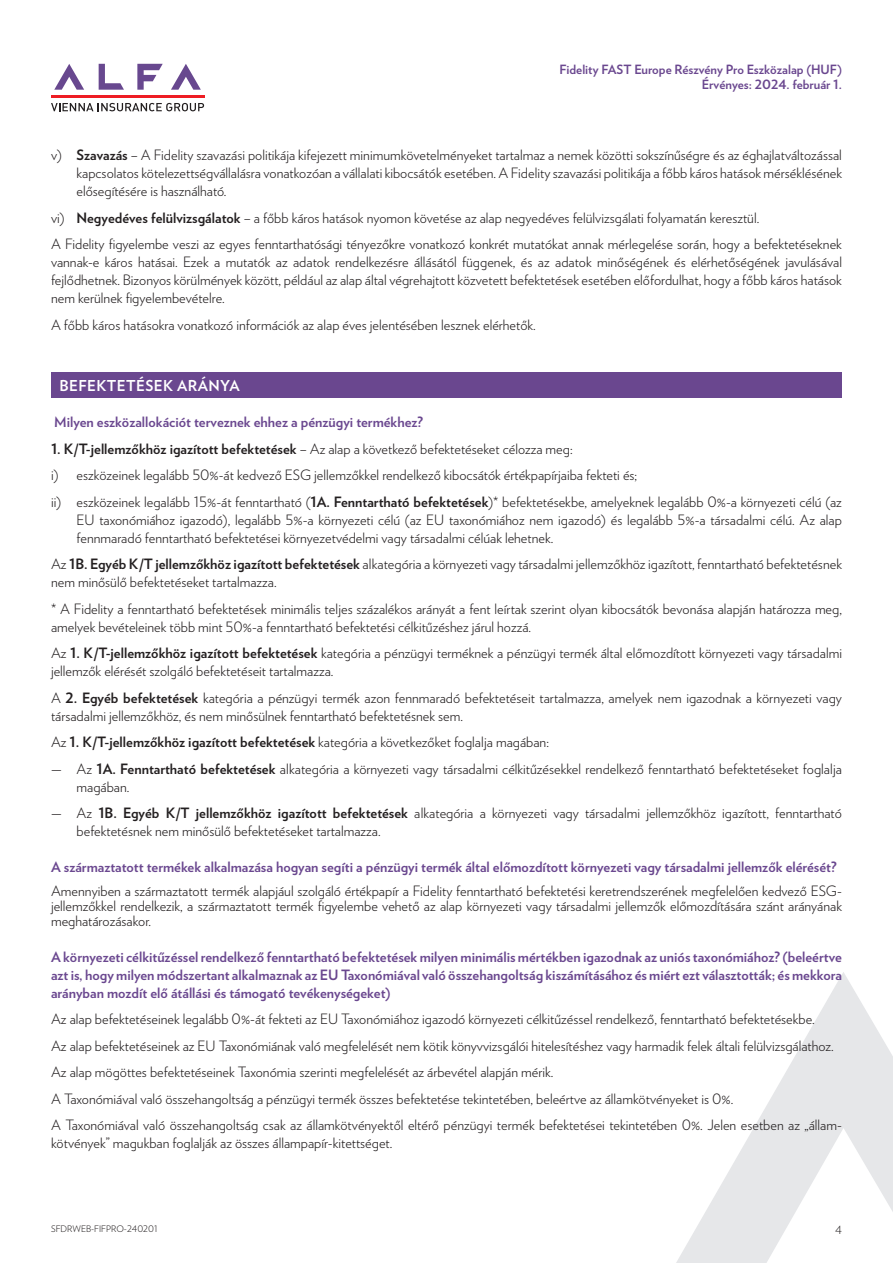
<style>
.page{position:relative;width:893px;height:1263px;background:#fff}
.page>*{position:absolute;margin:0;border:0;box-sizing:border-box;transform-origin:0 0}
.t1{font:700 15px "Verlag";letter-spacing:.025em;color:#fff}
.t2{font:300 14.25px/18px "Verlag";color:#231f20}
.t3{font:700 14.25px/18px "Verlag";color:#6a478f;text-align:justify}
.t4{font:700 12.75px/15px "Verlag";color:#6a478f;text-align:right}
.t5{font:300 11.25px "Verlag";color:#231f20}
.t6{font:300 9px "Verlag";color:#231f20}
.s1{font-weight:700}
</style>
<div class="page">
<svg style="left:171px;top:64px;width:30px;height:26px"></svg>
<svg style="left:137px;top:64px;width:26px;height:26px"></svg>
<svg style="left:99px;top:64px;width:25px;height:26px"></svg>
<svg style="left:54px;top:64px;width:30px;height:26px"></svg>
<hr style="left:51px;top:95px;width:153px;height:3px;background:#ee1d23">
<svg style="left:51px;top:103px;width:153px;height:8px"></svg>
<svg style="left:676px;top:972px;width:217px;height:291px"></svg>
<div style="left:51px;top:372px;width:791px;height:25px;background:#6a478f"></div>
<p class="t4" style="left:560px;top:61px;width:284px">Fidelity FAST Europe Részvény Pro Eszközalap (HUF)<br>Érvényes: 2024. február 1.</p>
<p class="t2" style="left:77px;top:145px;width:767px;text-align:justify;text-indent:-26px">v) <span class="s1">Szavazás</span> – A Fidelity szavazási politikája kifejezett minimumkövetelményeket tartalmaz a nemek közötti sokszínűségre és az éghajlatváltozással kapcsolatos kötelezettségvállalásra vonatkozóan a vállalati kibocsátók esetében. A Fidelity szavazási politikája a főbb káros hatások mérséklésének elősegítésére is használható.</p>
<p class="t2" style="left:51px;top:204px;width:792px;line-height:26.5px">vi) <span class="s1">Negyedéves felülvizsgálatok</span> – a főbb káros hatások nyomon követése az alap negyedéves felülvizsgálati folyamatán keresztül.<br>A Fidelity figyelembe veszi az egyes fenntarthatósági tényezőkre vonatkozó konkrét mutatókat annak mérlegelése során, hogy a befektetéseknek</p>
<p class="t2" style="left:51px;top:252px;width:792px;text-align:justify">vannak-e káros hatásai. Ezek a mutatók az adatok rendelkezésre állásától függenek, és az adatok minőségének és elérhetőségének javulásával fejlődhetnek. Bizonyos körülmények között, például az alap által végrehajtott közvetett befektetések esetében előfordulhat, hogy a főbb káros hatások nem kerülnek figyelembevételre.</p>
<p class="t2" style="left:51px;top:315px;width:486px">A főbb káros hatásokra vonatkozó információk az alap éves jelentésében lesznek elérhetők.</p>
<p class="t1" style="left:60px;top:373px;width:182px">BEFEKTETÉSEK ARÁNYA</p>
<p class="t3" style="left:54px;top:412px;width:371px">Milyen eszközallokációt terveznek ehhez a pénzügyi termékhez?</p>
<p class="t2" style="left:51px;top:435px;width:792px;line-height:26.5px"><span class="s1">1. K/T-jellemzőkhöz igazított befektetések</span> – Az alap a következő befektetéseket célozza meg:<br>i) eszközeinek legalább 50%-át kedvező ESG jellemzőkkel rendelkező kibocsátók értékpapírjaiba fekteti és;<br>ii) eszközeinek legalább 15%-át fenntartható (<span class="s1">1A. Fenntartható befektetések</span>)* befektetésekbe, amelyeknek legalább 0%-a környezeti célú (az</p>
<p class="t2" style="left:77px;top:510px;width:767px">EU taxonómiához igazodó), legalább 5%-a környezeti célú (az EU taxonómiához nem igazodó) és legalább 5%-a társadalmi célú. Az alap fennmaradó fenntartható befektetései környezetvédelmi vagy társadalmi célúak lehetnek.</p>
<p class="t2" style="left:51px;top:554px;width:792px">Az <span class="s1">1B. Egyéb K/T jellemzőkhöz igazított befektetések</span> aIkategória a környezeti vagy társadalmi jellemzőkhöz igazított, fenntartható befektetésnek nem minősülő befektetéseket tartalmazza.</p>
<p class="t2" style="left:51px;top:599px;width:792px">* A Fidelity a fenntartható befektetések minimális teljes százalékos arányát a fent leírtak szerint olyan kibocsátók bevonása alapján határozza meg, amelyek bevételeinek több mint 50%-a fenntartható befektetési célkitűzéshez járul hozzá.</p>
<p class="t2" style="left:51px;top:643px;width:792px">Az <span class="s1">1. K/T-jellemzőkhöz igazított befektetések</span> kategória a pénzügyi terméknek a pénzügyi termék által előmozdított környezeti vagy társadalmi jellemzők elérését szolgáló befektetéseit tartalmazza.</p>
<p class="t2" style="left:51px;top:688px;width:792px">A <span class="s1">2. Egyéb befektetések</span> kategória a pénzügyi termék azon fennmaradó befektetéseit tartalmazza, amelyek nem igazodnak a környezeti vagy társadalmi jellemzőkhöz, és nem minősülnek fenntartható befektetésnek sem.</p>
<p class="t2" style="left:51px;top:732px;width:499px">Az <span class="s1">1. K/T-jellemzőkhöz igazított befektetések</span> kategória a következőket foglalja magában:</p>
<p class="t2" style="left:77px;top:759px;width:767px;text-indent:-26px">— Az <span class="s1">1A. Fenntartható befektetések</span> aIkategória a környezeti vagy társadalmi célkitűzésekkel rendelkező fenntartható befektetéseket foglalja magában.</p>
<p class="t2" style="left:77px;top:803px;width:767px;text-indent:-26px">— Az <span class="s1">1B. Egyéb K/T jellemzőkhöz igazított befektetések</span> aIkategória a környezeti vagy társadalmi jellemzőkhöz igazított, fenntartható befektetésnek nem minősülő befektetéseket tartalmazza.</p>
<p class="t3" style="left:51px;top:857px;width:787px">A származtatott termékek alkalmazása hogyan segíti a pénzügyi termék által előmozdított környezeti vagy társadalmi jellemzők elérését?</p>
<p class="t2" style="left:51px;top:882px;width:792px;line-height:15px;text-align:justify">Amennyiben a származtatott termék alapjául szolgáló értékpapír a Fidelity fenntartható befektetési keretrendszerének megfelelően kedvező ESG&shy;jellemzőkkel rendelkezik, a származtatott termék figyelembe vehető az alap környezeti vagy társadalmi jellemzők előmozdítására szánt arányának meghatározásakor.</p>
<p class="t3" style="left:51px;top:947px;width:792px">A környezeti célkitűzéssel rendelkező fenntartható befektetések milyen minimális mértékben igazodnak az uniós taxonómiához? (beleértve azt is, hogy milyen módszertant alkalmaznak az EU Taxonómiával való összehangoltság kiszámításához és miért ezt választották; és mekkora arányban mozdít elő átállási és támogató tevékenységeket)</p>
<p class="t2" style="left:51px;top:1005px;width:792px;line-height:26.5px">Az alap befektetéseinek legalább 0%-át fekteti az EU Taxonómiához igazodó környezeti célkitűzéssel rendelkező, fenntartható befektetésekbe.<br>Az alap befektetéseinek az EU Taxonómiának való megfelelését nem kötik könyvvizsgálói hitelesítéshez vagy harmadik felek általi felülvizsgálathoz.<br>Az alap mögöttes befektetéseinek Taxonómia szerinti megfelelését az árbevétel alapján mérik.<br>A Taxonómiával való összehangoltság a pénzügyi termék összes befektetése tekintetében, beleértve az államkötvényeket is 0%.<br>A Taxonómiával való összehangoltság csak az államkötvényektől eltérő pénzügyi termék befektetései tekintetében 0%. Jelen esetben az „állam-</p>
<p class="t2" style="left:51px;top:1133px;width:343px">kötvények” magukban foglalják az összes állampapír-kitettséget.</p>
<p class="t6" style="left:51px;top:1222px;width:108px">SFDRWEB-FIFPRO-240201</p>
<p class="t5" style="left:835px;top:1221px;width:8px">4</p>
</div>
